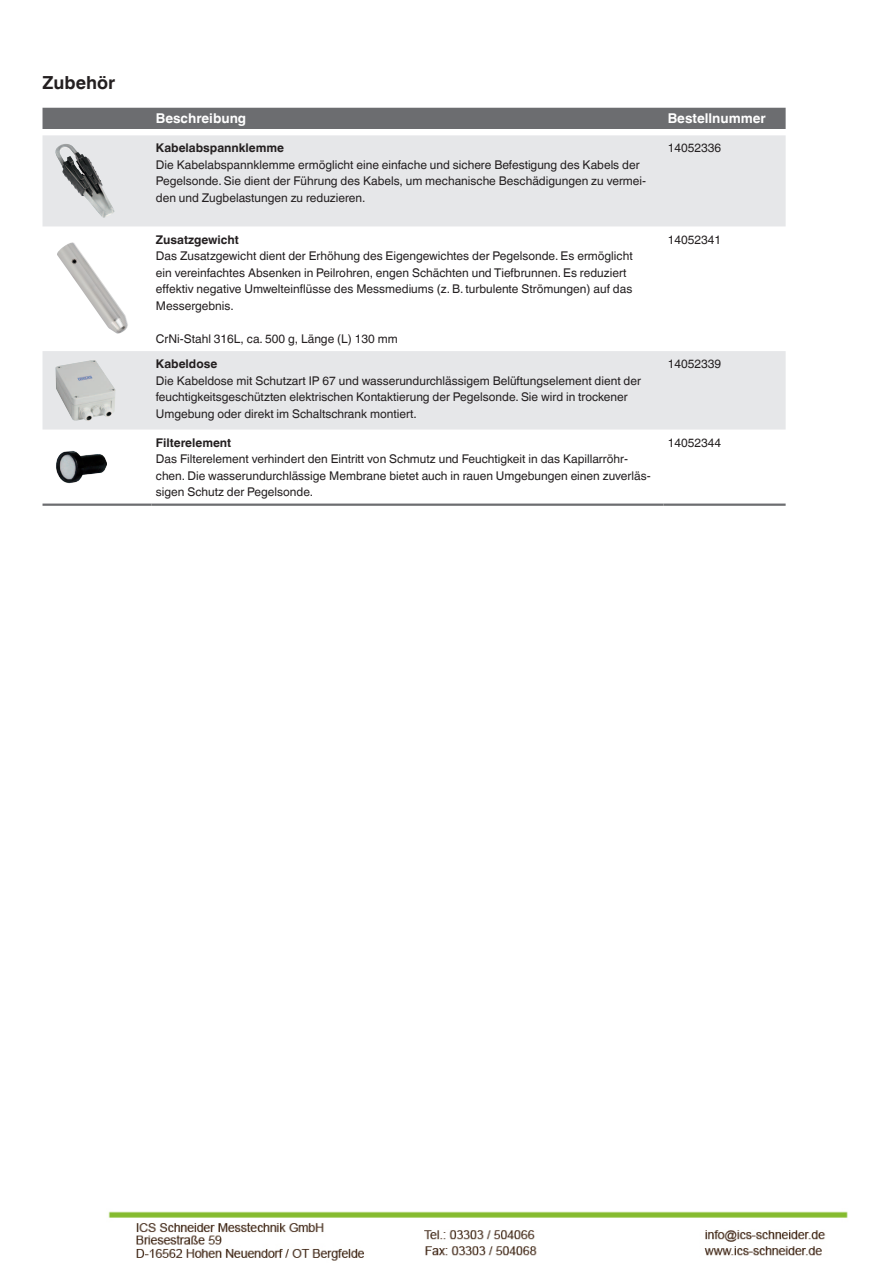
<style>
.page{position:relative;width:893px;height:1263px;background:#fff}
.page>*{position:absolute;margin:0;border:0;box-sizing:border-box;transform-origin:0 0}
.t1{font:700 18px "Helvetica World";color:#231f20}
.t2{font:700 13.5px "Helvetica World";color:#fff}
.t3{font:12px/16.5px "Helvetica World";color:#231f20}
.t4{font:700 12px "Helvetica World";color:#231f20}
</style>
<div class="page">
<div style="left:43px;top:108px;width:743px;height:21px;background:#6c6d70"></div>
<svg style="left:43px;top:135px;width:743px;height:294px;fill:#e6e7e9"></svg>
<hr style="left:43px;top:503px;width:109px;height:3px;background:#6c6d70">
<hr style="left:152px;top:503px;width:511px;height:3px;background:#6c6d70">
<hr style="left:663px;top:503px;width:123px;height:3px;background:#6c6d70">
<img style="left:54px;top:144px;width:61px;height:74px">
<img style="left:56px;top:242px;width:73px;height:92px">
<img style="left:55px;top:360px;width:61px;height:62px">
<img style="left:56px;top:450px;width:50px;height:34px">
<img style="left:108px;top:1211px;width:740px;height:50px">
<h1 class="t1" style="left:43px;top:73px;width:74px">Zubehör</h1>
<p class="t2" style="left:156px;top:111px;width:92px">Beschreibung</p>
<p class="t2" style="left:668px;top:111px;width:100px">Bestellnummer</p>
<p class="t4" style="left:156px;top:141px;width:130px">Kabelabspannklemme</p>
<p class="t3" style="left:156px;top:157px;width:492px">Die Kabelabspannklemme ermöglicht eine einfache und sichere Befestigung des Kabels der<br>Pegelsonde. Sie dient der Führung des Kabels, um mechanische Beschädigungen zu vermei&shy;den und Zugbelastungen zu reduzieren.</p>
<p class="t3" style="left:668px;top:140px;width:55px">14052336</p>
<p class="t4" style="left:156px;top:232px;width:85px">Zusatzgewicht</p>
<p class="t3" style="left:156px;top:248px;width:478px">Das Zusatzgewicht dient der Erhöhung des Eigengewichtes der Pegelsonde. Es ermöglicht ein vereinfachtes Absenken in Peilrohren, engen Schächten und Tiefbrunnen. Es reduziert effektiv negative Umwelteinflüsse des Messmediums (z. B. turbulente Strömungen) auf das Messergebnis.</p>
<p class="t3" style="left:156px;top:330px;width:243px">CrNi-Stahl 316L, ca. 500 g, Länge (L) 130 mm</p>
<p class="t4" style="left:156px;top:357px;width:63px">Kabeldose</p>
<p class="t3" style="left:156px;top:372px;width:487px">Die Kabeldose mit Schutzart IP 67 und wasserundurchlässigem Belüftungselement dient der feuchtigkeitsgeschützten elektrischen Kontaktierung der Pegelsonde. Sie wird in trockener<br>Umgebung oder direkt im Schaltschrank montiert.</p>
<p class="t4" style="left:156px;top:435px;width:77px">Filterelement</p>
<p class="t3" style="left:156px;top:451px;width:496px">Das Filterelement verhindert den Eintritt von Schmutz und Feuchtigkeit in das Kapillarröhr&shy;chen. Die wasserundurchlässige Membrane bietet auch in rauen Umgebungen einen zuverläs&shy;sigen Schutz der Pegelsonde.</p>
<p class="t3" style="left:668px;top:231px;width:55px">14052341</p>
<p class="t3" style="left:668px;top:356px;width:55px">14052339</p>
<p class="t3" style="left:668px;top:434px;width:55px">14052344</p>
</div>
